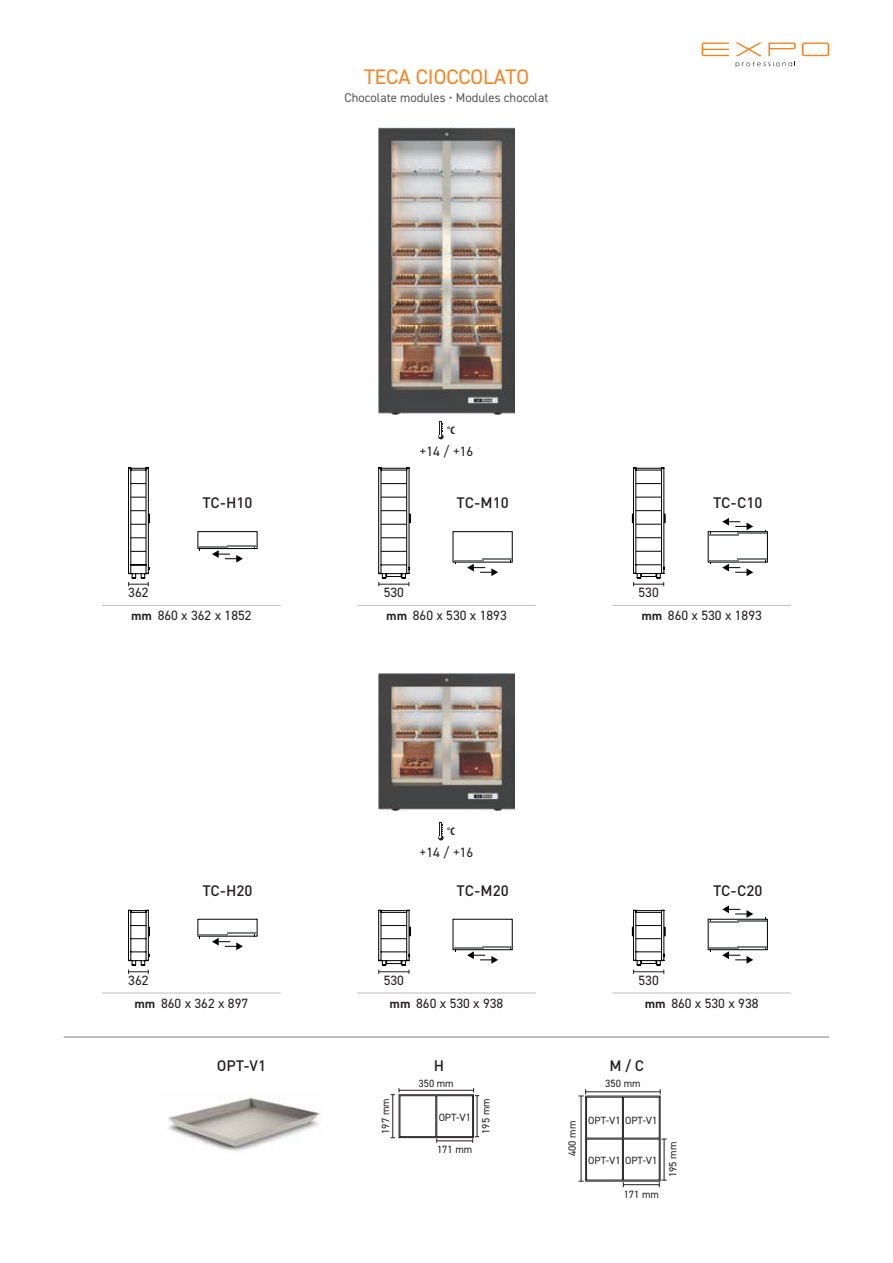
<style>
.page{position:relative;width:893px;height:1263px;background:#fff}
.page>*{position:absolute;margin:0;border:0;box-sizing:border-box;transform-origin:0 0}
.t1{font:21px "DIN2014";color:#f58220}
.t2{font:500 15px "DIN Pro";color:#231f20}
.t3{font:13.5px "DIN2014";color:#231f20}
.t4{font:12.75px "DIN2014";color:#57585a}
.t5{font:700 condensed 10.95px "Myriad Pro";color:#231f20}
.t6{font:10.5px "DIN2014";color:#231f20}
.s1{font-family:"DIN Pro";font-weight:700;font-size:12px}
</style>
<div class="page">
<svg style="left:735px;top:43px;width:27px;height:13px"></svg>
<svg style="left:702px;top:43px;width:27px;height:13px"></svg>
<svg style="left:768px;top:43px;width:28px;height:13px"></svg>
<svg style="left:802px;top:43px;width:27px;height:13px"></svg>
<svg style="left:736px;top:62px;width:59px;height:5px"></svg>
<svg style="left:438px;top:421px;width:6px;height:18px"></svg>
<hr style="left:102px;top:605px;width:179px;height:1px;background:#bcbdc0">
<img style="left:379px;top:128px;width:135px;height:286px">
<hr style="left:357px;top:605px;width:179px;height:1px;background:#bcbdc0">
<hr style="left:612px;top:605px;width:179px;height:1px;background:#bcbdc0">
<svg style="left:378px;top:468px;width:33px;height:118px"></svg>
<svg style="left:453px;top:531px;width:60px;height:45px"></svg>
<hr style="left:482px;top:558px;width:29px;height:2px;background:#7d8081">
<svg style="left:708px;top:518px;width:60px;height:58px"></svg>
<svg style="left:632px;top:468px;width:33px;height:118px"></svg>
<svg style="left:198px;top:531px;width:59px;height:32px"></svg>
<svg style="left:128px;top:468px;width:22px;height:118px"></svg>
<svg style="left:438px;top:822px;width:6px;height:18px"></svg>
<img style="left:379px;top:673px;width:135px;height:137px">
<hr style="left:102px;top:993px;width:179px;height:1px;background:#bcbdc0">
<hr style="left:357px;top:993px;width:179px;height:1px;background:#bcbdc0">
<hr style="left:612px;top:993px;width:179px;height:1px;background:#bcbdc0">
<svg style="left:453px;top:919px;width:60px;height:45px"></svg>
<svg style="left:708px;top:905px;width:60px;height:59px"></svg>
<svg style="left:198px;top:919px;width:59px;height:31px"></svg>
<hr style="left:227px;top:932px;width:29px;height:2px;background:#7d8081">
<svg style="left:378px;top:910px;width:33px;height:64px"></svg>
<svg style="left:128px;top:910px;width:22px;height:64px"></svg>
<svg style="left:632px;top:910px;width:33px;height:64px"></svg>
<img style="left:168px;top:1097px;width:152px;height:54px">
<svg style="left:578px;top:1089px;width:89px;height:98px"></svg>
<svg style="left:391px;top:1088px;width:88px;height:55px"></svg>
<div style="left:400px;top:1095px;width:36px;height:42px;border:1px solid #231f20"></div>
<div style="left:437px;top:1095px;width:36px;height:42px;border:1px solid #231f20"></div>
<hr style="left:64px;top:1036px;width:765px;height:2px;background:#a8a9ad">
<h1 class="t1" style="left:364px;top:64px;width:166px">TECA CIOCCOLATO</h1>
<p class="t4" style="left:345px;top:90px;width:205px">Chocolate modules • Modules chocolat</p>
<p class="t5" style="left:447px;top:423px;width:9px">°C</p>
<p class="t2" style="left:202px;top:491px;width:52px">TC-H10</p>
<p class="t3" style="left:420px;top:443px;width:55px">+14 / +16</p>
<p class="t2" style="left:457px;top:491px;width:54px">TC-M10</p>
<p class="t2" style="left:713px;top:491px;width:51px">TC-C10</p>
<p class="t3" style="left:128px;top:584px;width:22px">362</p>
<p class="t3" style="left:638px;top:584px;width:22px">530</p>
<p class="t3" style="left:384px;top:584px;width:22px">530</p>
<p class="t3" style="left:131px;top:607px;width:122px"><span class="s1">mm</span> 860 x 362 x 1852</p>
<p class="t2" style="left:202px;top:878px;width:52px">TC-H20</p>
<p class="t3" style="left:386px;top:607px;width:122px"><span class="s1">mm</span> 860 x 530 x 1893</p>
<p class="t3" style="left:641px;top:607px;width:122px"><span class="s1">mm</span> 860 x 530 x 1893</p>
<p class="t5" style="left:447px;top:824px;width:9px">°C</p>
<p class="t3" style="left:420px;top:844px;width:55px">+14 / +16</p>
<p class="t2" style="left:457px;top:878px;width:54px">TC-M20</p>
<p class="t2" style="left:713px;top:878px;width:51px">TC-C20</p>
<p class="t3" style="left:128px;top:972px;width:22px">362</p>
<p class="t3" style="left:384px;top:972px;width:22px">530</p>
<p class="t3" style="left:639px;top:972px;width:22px">530</p>
<p class="t3" style="left:134px;top:995px;width:115px"><span class="s1">mm</span> 860 x 362 x 897</p>
<p class="t2" style="left:217px;top:1053px;width:51px">OPT-V1</p>
<p class="t3" style="left:390px;top:995px;width:115px"><span class="s1">mm</span> 860 x 530 x 938</p>
<p class="t3" style="left:645px;top:995px;width:115px"><span class="s1">mm</span> 860 x 530 x 938</p>
<p class="t2" style="left:434px;top:1053px;width:12px">H</p>
<p class="t2" style="left:610px;top:1053px;width:36px">M / C</p>
<p class="t6" style="left:379px;top:1134px;width:37px;rotate:-90deg">197 mm</p>
<p class="t6" style="left:418px;top:1077px;width:37px">350 mm</p>
<p class="t6" style="left:439px;top:1110px;width:34px">OPT-V1</p>
<p class="t6" style="left:437px;top:1143px;width:37px">171 mm</p>
<p class="t6" style="left:479px;top:1134px;width:37px;rotate:-90deg">195 mm</p>
<p class="t6" style="left:565px;top:1156px;width:37px;rotate:-90deg">400 mm</p>
<p class="t6" style="left:605px;top:1077px;width:37px">350 mm</p>
<p class="t6" style="left:588px;top:1114px;width:71px">OPT-V1 OPT-V1</p>
<p class="t6" style="left:588px;top:1154px;width:71px">OPT-V1 OPT-V1</p>
<p class="t6" style="left:624px;top:1187px;width:37px">171 mm</p>
<p class="t6" style="left:666px;top:1177px;width:37px;rotate:-90deg">195 mm</p>
</div>
